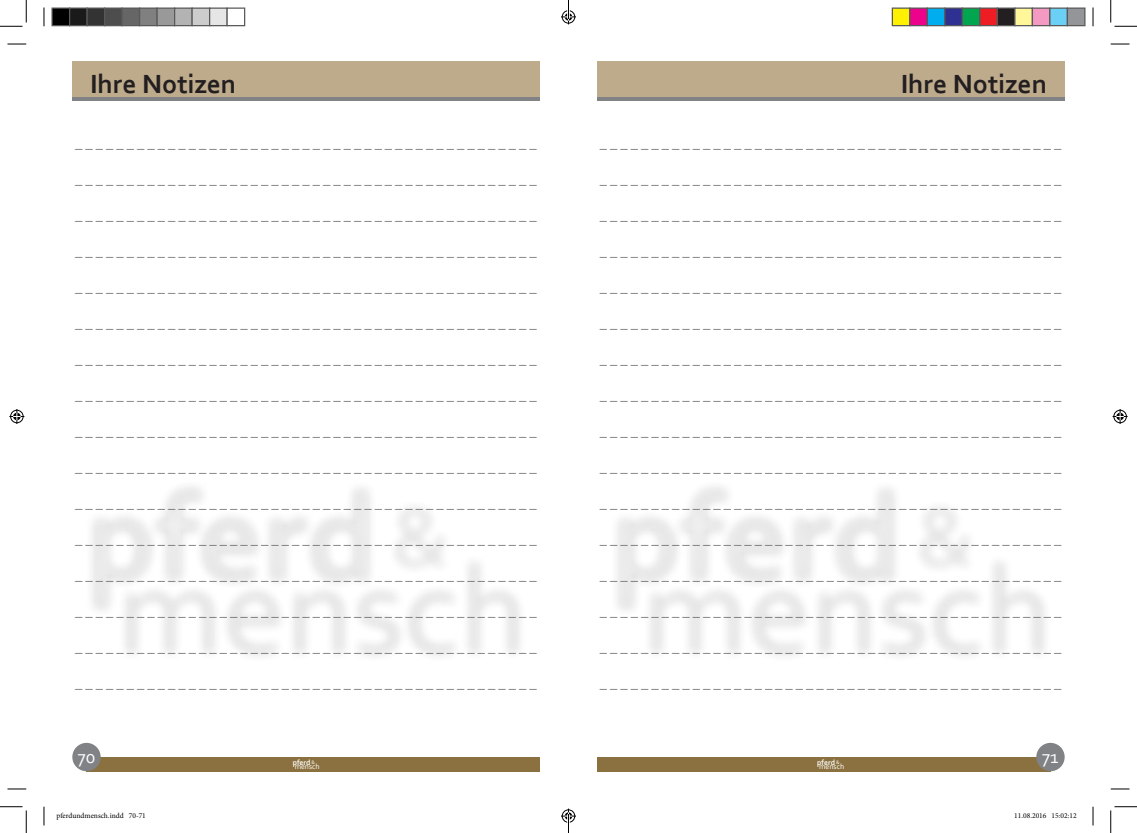
<style>
.page{position:relative;width:1137px;height:833px;background:#fff}
.page>*{position:absolute;margin:0;border:0;box-sizing:border-box;transform-origin:0 0}
.ÜberschriftLinks{font:700 27.5px "Corbel";letter-spacing:-.005em;color:#231f20}
.ÜberschriftRechts{font:700 27.5px "Corbel";letter-spacing:-.005em;color:#231f20}
.t1{font:18.75px "Corbel";color:#fff}
.t2{font:15px "Corbel";color:#808285}
.t3{font:7.75px "Corbel";color:#fff}
.t4{font:700 7.75px "Corbel";color:#fff}
.t5{font:7.5px "Minion Pro";color:#000}
.s1{font-weight:400;font-size:5.25px}
</style>
<div class="page">
<div style="left:86px;top:756px;width:454px;height:14px;background:#8b713f"></div>
<div style="left:72px;top:742px;width:29px;height:28px;background:#808285;border-radius:50%"></div>
<div style="left:72px;top:62px;width:468px;height:35px;background:#beab8c"></div>
<div style="left:597px;top:62px;width:467px;height:35px;background:#beab8c"></div>
<hr style="left:72px;top:97px;width:468px;height:4px;background:#808285">
<hr style="left:597px;top:97px;width:467px;height:4px;background:#808285">
<div style="left:597px;top:756px;width:453px;height:14px;background:#8b713f"></div>
<div style="left:1036px;top:742px;width:28px;height:28px;background:#808285;border-radius:50%"></div>
<svg style="left:92px;top:486px;width:428px;height:170px"></svg>
<svg style="left:617px;top:486px;width:428px;height:170px"></svg>
<svg style="left:8px;top:43px;width:18px;height:2px"></svg>
<svg style="left:1111px;top:43px;width:18px;height:2px"></svg>
<svg style="left:8px;top:788px;width:18px;height:1px"></svg>
<svg style="left:1111px;top:788px;width:18px;height:1px"></svg>
<svg style="left:43px;top:8px;width:2px;height:18px"></svg>
<svg style="left:43px;top:806px;width:2px;height:19px"></svg>
<svg style="left:1092px;top:8px;width:2px;height:18px"></svg>
<svg style="left:1092px;top:806px;width:2px;height:19px"></svg>
<svg style="left:0;top:0;width:27px;height:27px"></svg>
<svg style="left:0;top:806px;width:27px;height:26px"></svg>
<svg style="left:1110px;top:0;width:27px;height:27px"></svg>
<svg style="left:1110px;top:806px;width:27px;height:26px"></svg>
<svg style="left:9px;top:409px;width:15px;height:15px"></svg>
<svg style="left:1112px;top:409px;width:15px;height:15px"></svg>
<div style="left:52px;top:8px;width:18px;height:18px;background:#000"></div>
<div style="left:51px;top:8px;width:19px;height:18px;border:1px solid #595959"></div>
<div style="left:70px;top:8px;width:17px;height:18px;background:#1a1a1a"></div>
<div style="left:69px;top:8px;width:19px;height:18px;border:1px solid #595959"></div>
<div style="left:87px;top:8px;width:18px;height:18px;background:#333"></div>
<div style="left:86px;top:8px;width:19px;height:18px;border:1px solid #595959"></div>
<div style="left:105px;top:8px;width:17px;height:18px;background:#4d4d4d"></div>
<div style="left:104px;top:8px;width:19px;height:18px;border:1px solid #595959"></div>
<div style="left:122px;top:8px;width:18px;height:18px;background:#666"></div>
<div style="left:121px;top:8px;width:19px;height:18px;border:1px solid #595959"></div>
<div style="left:140px;top:8px;width:17px;height:18px;background:#808080"></div>
<div style="left:139px;top:8px;width:19px;height:18px;border:1px solid #595959"></div>
<div style="left:157px;top:8px;width:18px;height:18px;background:#999"></div>
<div style="left:156px;top:8px;width:19px;height:18px;border:1px solid #595959"></div>
<div style="left:175px;top:8px;width:17px;height:18px;background:#b3b3b3"></div>
<div style="left:174px;top:8px;width:19px;height:18px;border:1px solid #595959"></div>
<div style="left:192px;top:8px;width:18px;height:18px;background:#ccc"></div>
<div style="left:191px;top:8px;width:19px;height:18px;border:1px solid #595959"></div>
<div style="left:210px;top:8px;width:17px;height:18px;background:#e6e6e6"></div>
<div style="left:209px;top:8px;width:19px;height:18px;border:1px solid #595959"></div>
<div style="left:226px;top:8px;width:19px;height:18px;border:1px solid #595959"></div>
<div style="left:892px;top:8px;width:18px;height:18px;background:#fff101"></div>
<div style="left:892px;top:8px;width:18px;height:18px;border:1px solid #595959"></div>
<div style="left:910px;top:8px;width:17px;height:18px;background:#ed028c"></div>
<div style="left:909px;top:8px;width:19px;height:18px;border:1px solid #595959"></div>
<div style="left:927px;top:8px;width:18px;height:18px;background:#00aeef"></div>
<div style="left:927px;top:8px;width:18px;height:18px;border:1px solid #595959"></div>
<div style="left:945px;top:8px;width:17px;height:18px;background:#2e3092"></div>
<div style="left:944px;top:8px;width:19px;height:18px;border:1px solid #595959"></div>
<div style="left:962px;top:8px;width:18px;height:18px;background:#00a54f"></div>
<div style="left:962px;top:8px;width:18px;height:18px;border:1px solid #595959"></div>
<div style="left:980px;top:8px;width:17px;height:18px;background:#ee1d23"></div>
<div style="left:979px;top:8px;width:19px;height:18px;border:1px solid #595959"></div>
<div style="left:997px;top:8px;width:18px;height:18px;background:#231f20"></div>
<div style="left:997px;top:8px;width:18px;height:18px;border:1px solid #595959"></div>
<div style="left:1015px;top:8px;width:17px;height:18px;background:#fff79a"></div>
<div style="left:1014px;top:8px;width:19px;height:18px;border:1px solid #595959"></div>
<div style="left:1032px;top:8px;width:18px;height:18px;background:#f499c2"></div>
<div style="left:1032px;top:8px;width:18px;height:18px;border:1px solid #595959"></div>
<div style="left:1050px;top:8px;width:17px;height:18px;background:#6bcff6"></div>
<div style="left:1049px;top:8px;width:19px;height:18px;border:1px solid #595959"></div>
<div style="left:1067px;top:8px;width:18px;height:18px;background:#939598"></div>
<div style="left:1067px;top:8px;width:18px;height:18px;border:1px solid #595959"></div>
<svg style="left:561px;top:0;width:15px;height:24px"></svg>
<svg style="left:561px;top:808px;width:15px;height:24px"></svg>
<p class="ÜberschriftLinks" style="left:90px;top:67px;width:148px">Ihre Notizen</p>
<p class="t2" style="left:75px;top:133px;width:463px">_ _ _ _ _ _ _ _ _ _ _ _ _ _ _ _ _ _ _ _ _ _ _ _ _ _ _ _ _ _ _ _ _ _ _ _ _ _ _ _ _ _ _ _ _</p>
<p class="t2" style="left:75px;top:169px;width:463px">_ _ _ _ _ _ _ _ _ _ _ _ _ _ _ _ _ _ _ _ _ _ _ _ _ _ _ _ _ _ _ _ _ _ _ _ _ _ _ _ _ _ _ _ _</p>
<p class="t2" style="left:75px;top:205px;width:463px">_ _ _ _ _ _ _ _ _ _ _ _ _ _ _ _ _ _ _ _ _ _ _ _ _ _ _ _ _ _ _ _ _ _ _ _ _ _ _ _ _ _ _ _ _</p>
<p class="t2" style="left:75px;top:241px;width:463px">_ _ _ _ _ _ _ _ _ _ _ _ _ _ _ _ _ _ _ _ _ _ _ _ _ _ _ _ _ _ _ _ _ _ _ _ _ _ _ _ _ _ _ _ _</p>
<p class="t2" style="left:75px;top:277px;width:463px">_ _ _ _ _ _ _ _ _ _ _ _ _ _ _ _ _ _ _ _ _ _ _ _ _ _ _ _ _ _ _ _ _ _ _ _ _ _ _ _ _ _ _ _ _</p>
<p class="t2" style="left:75px;top:313px;width:463px">_ _ _ _ _ _ _ _ _ _ _ _ _ _ _ _ _ _ _ _ _ _ _ _ _ _ _ _ _ _ _ _ _ _ _ _ _ _ _ _ _ _ _ _ _</p>
<p class="t2" style="left:75px;top:349px;width:463px">_ _ _ _ _ _ _ _ _ _ _ _ _ _ _ _ _ _ _ _ _ _ _ _ _ _ _ _ _ _ _ _ _ _ _ _ _ _ _ _ _ _ _ _ _</p>
<p class="t2" style="left:75px;top:385px;width:463px">_ _ _ _ _ _ _ _ _ _ _ _ _ _ _ _ _ _ _ _ _ _ _ _ _ _ _ _ _ _ _ _ _ _ _ _ _ _ _ _ _ _ _ _ _</p>
<p class="t2" style="left:75px;top:421px;width:463px">_ _ _ _ _ _ _ _ _ _ _ _ _ _ _ _ _ _ _ _ _ _ _ _ _ _ _ _ _ _ _ _ _ _ _ _ _ _ _ _ _ _ _ _ _</p>
<p class="t2" style="left:75px;top:457px;width:463px">_ _ _ _ _ _ _ _ _ _ _ _ _ _ _ _ _ _ _ _ _ _ _ _ _ _ _ _ _ _ _ _ _ _ _ _ _ _ _ _ _ _ _ _ _</p>
<p class="t2" style="left:75px;top:493px;width:463px">_ _ _ _ _ _ _ _ _ _ _ _ _ _ _ _ _ _ _ _ _ _ _ _ _ _ _ _ _ _ _ _ _ _ _ _ _ _ _ _ _ _ _ _ _</p>
<p class="t2" style="left:75px;top:529px;width:463px">_ _ _ _ _ _ _ _ _ _ _ _ _ _ _ _ _ _ _ _ _ _ _ _ _ _ _ _ _ _ _ _ _ _ _ _ _ _ _ _ _ _ _ _ _</p>
<p class="t2" style="left:75px;top:565px;width:463px">_ _ _ _ _ _ _ _ _ _ _ _ _ _ _ _ _ _ _ _ _ _ _ _ _ _ _ _ _ _ _ _ _ _ _ _ _ _ _ _ _ _ _ _ _</p>
<p class="t2" style="left:75px;top:601px;width:463px">_ _ _ _ _ _ _ _ _ _ _ _ _ _ _ _ _ _ _ _ _ _ _ _ _ _ _ _ _ _ _ _ _ _ _ _ _ _ _ _ _ _ _ _ _</p>
<p class="t2" style="left:75px;top:637px;width:463px">_ _ _ _ _ _ _ _ _ _ _ _ _ _ _ _ _ _ _ _ _ _ _ _ _ _ _ _ _ _ _ _ _ _ _ _ _ _ _ _ _ _ _ _ _</p>
<p class="t2" style="left:75px;top:673px;width:463px">_ _ _ _ _ _ _ _ _ _ _ _ _ _ _ _ _ _ _ _ _ _ _ _ _ _ _ _ _ _ _ _ _ _ _ _ _ _ _ _ _ _ _ _ _</p>
<p class="ÜberschriftRechts" style="left:901px;top:67px;width:148px">Ihre Notizen</p>
<p class="t2" style="left:600px;top:133px;width:463px">_ _ _ _ _ _ _ _ _ _ _ _ _ _ _ _ _ _ _ _ _ _ _ _ _ _ _ _ _ _ _ _ _ _ _ _ _ _ _ _ _ _ _ _ _</p>
<p class="t2" style="left:600px;top:169px;width:463px">_ _ _ _ _ _ _ _ _ _ _ _ _ _ _ _ _ _ _ _ _ _ _ _ _ _ _ _ _ _ _ _ _ _ _ _ _ _ _ _ _ _ _ _ _</p>
<p class="t2" style="left:600px;top:205px;width:463px">_ _ _ _ _ _ _ _ _ _ _ _ _ _ _ _ _ _ _ _ _ _ _ _ _ _ _ _ _ _ _ _ _ _ _ _ _ _ _ _ _ _ _ _ _</p>
<p class="t2" style="left:600px;top:241px;width:463px">_ _ _ _ _ _ _ _ _ _ _ _ _ _ _ _ _ _ _ _ _ _ _ _ _ _ _ _ _ _ _ _ _ _ _ _ _ _ _ _ _ _ _ _ _</p>
<p class="t2" style="left:600px;top:277px;width:463px">_ _ _ _ _ _ _ _ _ _ _ _ _ _ _ _ _ _ _ _ _ _ _ _ _ _ _ _ _ _ _ _ _ _ _ _ _ _ _ _ _ _ _ _ _</p>
<p class="t2" style="left:600px;top:313px;width:463px">_ _ _ _ _ _ _ _ _ _ _ _ _ _ _ _ _ _ _ _ _ _ _ _ _ _ _ _ _ _ _ _ _ _ _ _ _ _ _ _ _ _ _ _ _</p>
<p class="t2" style="left:600px;top:349px;width:463px">_ _ _ _ _ _ _ _ _ _ _ _ _ _ _ _ _ _ _ _ _ _ _ _ _ _ _ _ _ _ _ _ _ _ _ _ _ _ _ _ _ _ _ _ _</p>
<p class="t2" style="left:600px;top:385px;width:463px">_ _ _ _ _ _ _ _ _ _ _ _ _ _ _ _ _ _ _ _ _ _ _ _ _ _ _ _ _ _ _ _ _ _ _ _ _ _ _ _ _ _ _ _ _</p>
<p class="t2" style="left:600px;top:421px;width:463px">_ _ _ _ _ _ _ _ _ _ _ _ _ _ _ _ _ _ _ _ _ _ _ _ _ _ _ _ _ _ _ _ _ _ _ _ _ _ _ _ _ _ _ _ _</p>
<p class="t2" style="left:600px;top:457px;width:463px">_ _ _ _ _ _ _ _ _ _ _ _ _ _ _ _ _ _ _ _ _ _ _ _ _ _ _ _ _ _ _ _ _ _ _ _ _ _ _ _ _ _ _ _ _</p>
<p class="t2" style="left:600px;top:493px;width:463px">_ _ _ _ _ _ _ _ _ _ _ _ _ _ _ _ _ _ _ _ _ _ _ _ _ _ _ _ _ _ _ _ _ _ _ _ _ _ _ _ _ _ _ _ _</p>
<p class="t2" style="left:600px;top:529px;width:463px">_ _ _ _ _ _ _ _ _ _ _ _ _ _ _ _ _ _ _ _ _ _ _ _ _ _ _ _ _ _ _ _ _ _ _ _ _ _ _ _ _ _ _ _ _</p>
<p class="t2" style="left:600px;top:565px;width:463px">_ _ _ _ _ _ _ _ _ _ _ _ _ _ _ _ _ _ _ _ _ _ _ _ _ _ _ _ _ _ _ _ _ _ _ _ _ _ _ _ _ _ _ _ _</p>
<p class="t2" style="left:600px;top:601px;width:463px">_ _ _ _ _ _ _ _ _ _ _ _ _ _ _ _ _ _ _ _ _ _ _ _ _ _ _ _ _ _ _ _ _ _ _ _ _ _ _ _ _ _ _ _ _</p>
<p class="t2" style="left:600px;top:637px;width:463px">_ _ _ _ _ _ _ _ _ _ _ _ _ _ _ _ _ _ _ _ _ _ _ _ _ _ _ _ _ _ _ _ _ _ _ _ _ _ _ _ _ _ _ _ _</p>
<p class="t2" style="left:600px;top:673px;width:463px">_ _ _ _ _ _ _ _ _ _ _ _ _ _ _ _ _ _ _ _ _ _ _ _ _ _ _ _ _ _ _ _ _ _ _ _ _ _ _ _ _ _ _ _ _</p>
<p class="t1" style="left:78px;top:744px;width:19px">70</p>
<p class="t3" style="left:295px;top:761px;width:27px">mensch</p>
<p class="t4" style="left:293px;top:756px;width:24px">pferd <span class="s1">&amp;</span></p>
<p class="t1" style="left:1042px;top:744px;width:18px">71</p>
<p class="t3" style="left:819px;top:761px;width:27px">mensch</p>
<p class="t4" style="left:817px;top:756px;width:24px">pferd <span class="s1">&amp;</span></p>
<p class="t5" style="left:56px;top:810px;width:91px">pferdundmensch.indd 70-71</p>
<p class="t5" style="left:1014px;top:810px;width:64px">11.08.2016 15:02:12</p>
</div>
